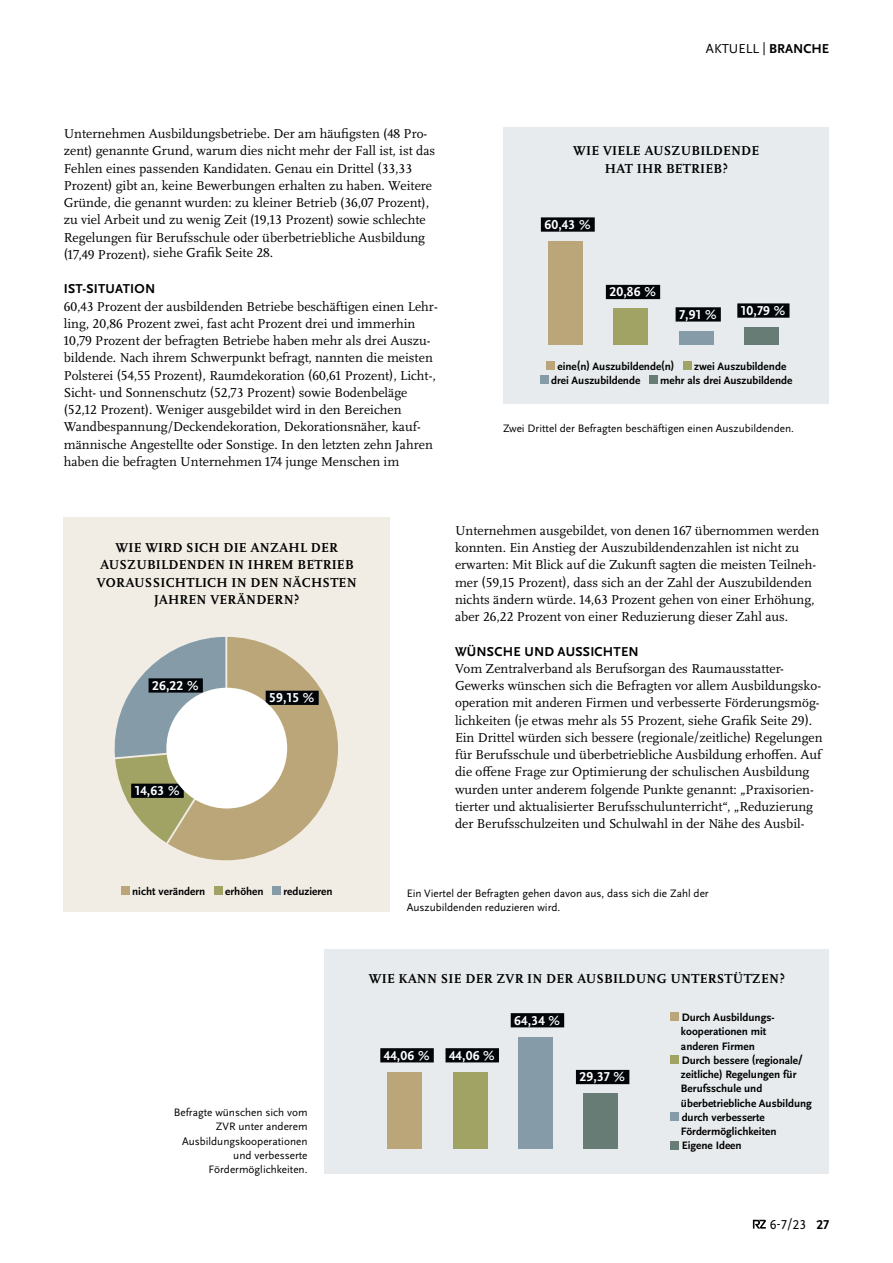
<style>
.page{position:relative;width:893px;height:1263px;background:#fff}
.page>*{position:absolute;margin:0;border:0;box-sizing:border-box;transform-origin:0 0}
.t1{font:13.5px/17.2px "Scala OT";color:#000}
.t2{font:700 13.5px/17.2px "Scala OT";letter-spacing:.015em;color:#000;text-align:center}
.t3{font:700 13.5px "Scala Sans OT";letter-spacing:.015em;color:#fff}
.t4{font:700 13.5px "Scala Sans OT";letter-spacing:.015em;color:#000}
.t5{font:13.5px "Scala Sans OT";color:#000}
.t6{font:700 11.25px/14.2px "Scala Sans OT";color:#000}
.t7{font:11.25px/14.2px "Scala Sans OT";color:#000}
.s1{font-weight:700}
</style>
<div class="page">
<div style="left:64px;top:518px;width:326px;height:394px;background:#f1ede4"></div>
<svg style="left:115px;top:637px;width:223px;height:223px"></svg>
<div style="left:131px;top:784px;width:53px;height:14px;background:#010509"></div>
<div style="left:266px;top:691px;width:53px;height:14px;background:#010509"></div>
<div style="left:149px;top:678px;width:54px;height:15px;background:#010509"></div>
<div style="left:166px;top:688px;width:121px;height:120px;background:#fff;border-radius:50%"></div>
<div style="left:121px;top:886px;width:8px;height:9px;background:#baa678"></div>
<div style="left:214px;top:886px;width:8px;height:9px;background:#a1a364"></div>
<div style="left:272px;top:886px;width:9px;height:9px;background:#859ca8"></div>
<svg style="left:753px;top:1220px;width:13px;height:8px"></svg>
<div style="left:503px;top:128px;width:326px;height:276px;background:#e7ebed"></div>
<div style="left:541px;top:217px;width:54px;height:15px;background:#010509"></div>
<div style="left:606px;top:285px;width:54px;height:14px;background:#010509"></div>
<div style="left:676px;top:307px;width:45px;height:15px;background:#010509"></div>
<div style="left:737px;top:303px;width:52px;height:15px;background:#010509"></div>
<div style="left:549px;top:242px;width:34px;height:103px;background:#baa678"></div>
<div style="left:614px;top:309px;width:34px;height:36px;background:#a1a364"></div>
<div style="left:679px;top:331px;width:34px;height:14px;background:#859ca8"></div>
<div style="left:744px;top:328px;width:34px;height:17px;background:#677c74"></div>
<div style="left:546px;top:361px;width:9px;height:9px;background:#baa678"></div>
<div style="left:683px;top:361px;width:8px;height:9px;background:#a1a364"></div>
<div style="left:540px;top:376px;width:8px;height:8px;background:#859ca8"></div>
<div style="left:649px;top:376px;width:8px;height:8px;background:#677c74"></div>
<div style="left:325px;top:949px;width:504px;height:224px;background:#e7ebed"></div>
<div style="left:380px;top:1048px;width:54px;height:14px;background:#010509"></div>
<div style="left:445px;top:1048px;width:54px;height:14px;background:#010509"></div>
<div style="left:511px;top:1013px;width:53px;height:14px;background:#010509"></div>
<div style="left:576px;top:1070px;width:53px;height:14px;background:#010509"></div>
<div style="left:388px;top:1072px;width:34px;height:77px;background:#baa678"></div>
<div style="left:453px;top:1072px;width:34px;height:77px;background:#a1a364"></div>
<div style="left:518px;top:1037px;width:34px;height:112px;background:#859ca8"></div>
<div style="left:583px;top:1094px;width:34px;height:55px;background:#677c74"></div>
<div style="left:670px;top:1013px;width:9px;height:8px;background:#baa678"></div>
<div style="left:670px;top:1055px;width:9px;height:9px;background:#a1a364"></div>
<div style="left:670px;top:1112px;width:9px;height:9px;background:#859ca8"></div>
<div style="left:670px;top:1141px;width:9px;height:8px;background:#677c74"></div>
<p class="t5" style="left:706px;top:42px;width:125px">AKTUELL | <span class="s1">BRANCHE</span></p>
<p class="t1" style="left:64px;top:125px;width:373px">Unternehmen Ausbildungsbetriebe. Der am häufigsten (48 Pro&shy;zent) genannte Grund, warum dies nicht mehr der Fall ist, ist das Fehlen eines passenden Kandidaten. Genau ein Drittel (33,33<br>Prozent) gibt an, keine Bewerbungen erhalten zu haben. Weitere Gründe, die genannt wurden: zu kleiner Betrieb (36,07 Prozent), zu viel Arbeit und zu wenig Zeit (19,13 Prozent) sowie schlechte Regelungen für Berufsschule oder überbetriebliche Ausbildung</p>
<p class="t1" style="left:64px;top:245px;width:211px">(17,49 Prozent), siehe Grafik Seite 28.</p>
<p class="t4" style="left:64px;top:281px;width:93px">IST-SITUATION</p>
<p class="t1" style="left:64px;top:298px;width:375px">60,43 Prozent der ausbildenden Betriebe beschäftigen einen Lehr&shy;ling, 20,86 Prozent zwei, fast acht Prozent drei und immerhin 10,79 Prozent der befragten Betriebe haben mehr als drei Auszu&shy;bildende. Nach ihrem Schwerpunkt befragt, nannten die meisten Polsterei (54,55 Prozent), Raumdekoration (60,61 Prozent), Licht-, Sicht- und Sonnenschutz (52,73 Prozent) sowie Bodenbeläge (52,12 Prozent). Weniger ausgebildet wird in den Bereichen Wandbespannung/Deckendekoration, Dekorationsnäher, kauf&shy;männische Angestellte oder Sonstige. In den letzten zehn Jahren haben die befragten Unternehmen 174 junge Menschen im</p>
<p class="t2" style="left:573px;top:142px;width:188px">WIE VIELE AUSZUBILDENDE<br>HAT IHR BETRIEB?</p>
<p class="t3" style="left:544px;top:217px;width:48px">60,43 %</p>
<p class="t3" style="left:609px;top:284px;width:48px">20,86 %</p>
<p class="t3" style="left:679px;top:307px;width:39px">7,91 %</p>
<p class="t3" style="left:741px;top:303px;width:46px">10,79 %</p>
<p class="t6" style="left:557px;top:359px;width:118px">eine(n) Auszubildende(n)</p>
<p class="t6" style="left:694px;top:359px;width:94px">zwei Auszubildende</p>
<p class="t6" style="left:551px;top:373px;width:91px">drei Auszubildende</p>
<p class="t6" style="left:660px;top:373px;width:134px">mehr als drei Auszubildende</p>
<p class="t7" style="left:503px;top:422px;width:292px">Zwei Drittel der Befragten beschäftigen einen Auszubildenden.</p>
<p class="t2" style="left:97px;top:539px;width:261px">WIE WIRD SICH DIE ANZAHL DER<br>AUSZUBILDENDEN IN IHREM BETRIEB<br>VORAUSSICHTLICH IN DEN NÄCHSTEN<br>JAHREN VERÄNDERN?</p>
<p class="t3" style="left:152px;top:678px;width:48px">26,22 %</p>
<p class="t3" style="left:135px;top:783px;width:46px">14,63 %</p>
<p class="t3" style="left:269px;top:690px;width:47px">59,15 %</p>
<p class="t1" style="left:455px;top:522px;width:366px">Unternehmen ausgebildet, von denen 167 übernommen werden konnten. Ein Anstieg der Auszubildendenzahlen ist nicht zu erwarten: Mit Blick auf die Zukunft sagten die meisten Teilneh&shy;mer (59,15 Prozent), dass sich an der Zahl der Auszubildenden nichts ändern würde. 14,63 Prozent gehen von einer Erhöhung, aber 26,22 Prozent von einer Reduzierung dieser Zahl aus.</p>
<p class="t4" style="left:455px;top:644px;width:185px">WÜNSCHE UND AUSSICHTEN</p>
<p class="t1" style="left:455px;top:660px;width:369px">Vom Zentralverband als Berufsorgan des Raumausstatter-Gewerks wünschen sich die Befragten vor allem Ausbildungsko&shy;operation mit anderen Firmen und verbesserte Förderungsmög&shy;lichkeiten (je etwas mehr als 55 Prozent, siehe Grafik Seite 29).<br>Ein Drittel würden sich bessere (regionale/zeitliche) Regelungen für Berufsschule und überbetriebliche Ausbildung erhoffen. Auf die offene Frage zur Optimierung der schulischen Ausbildung wurden unter anderem folgende Punkte genannt: „Praxisorien&shy;tierter und aktualisierter Berufsschulunterricht“, „Reduzierung der Berufsschulzeiten und Schulwahl in der Nähe des Ausbil-</p>
<p class="t6" style="left:132px;top:884px;width:75px">nicht verändern</p>
<p class="t6" style="left:225px;top:884px;width:40px">erhöhen</p>
<p class="t6" style="left:283px;top:884px;width:51px">reduzieren</p>
<p class="t7" style="left:174px;top:1105px;width:135px;text-align:right">Befragte wünschen sich vom<br>ZVR unter anderem<br>Ausbildungskooperationen und verbesserte<br>Fördermöglichkeiten.</p>
<p class="t7" style="left:407px;top:886px;width:304px">Ein Viertel der Befragten gehen davon aus, dass sich die Zahl der<br>Auszubildenden reduzieren wird.</p>
<p class="t2" style="left:369px;top:970px;width:417px">WIE KANN SIE DER ZVR IN DER AUSBILDUNG UNTERSTÜTZEN?</p>
<p class="t6" style="left:681px;top:1010px;width:133px">Durch Ausbildungs&shy;kooperationen mit<br>anderen Firmen<br>Durch bessere (regionale/ zeitliche) Regelungen für<br>Berufsschule und überbetriebliche Ausbildung durch verbesserte<br>Fördermöglichkeiten<br>Eigene Ideen</p>
<p class="t3" style="left:514px;top:1012px;width:47px">64,34 %</p>
<p class="t3" style="left:384px;top:1048px;width:47px">44,06 %</p>
<p class="t3" style="left:449px;top:1048px;width:47px">44,06 %</p>
<p class="t3" style="left:579px;top:1069px;width:47px">29,37 %</p>
<p class="t5" style="left:770px;top:1217px;width:61px">6-7/23 <span class="s1">27</span></p>
</div>
